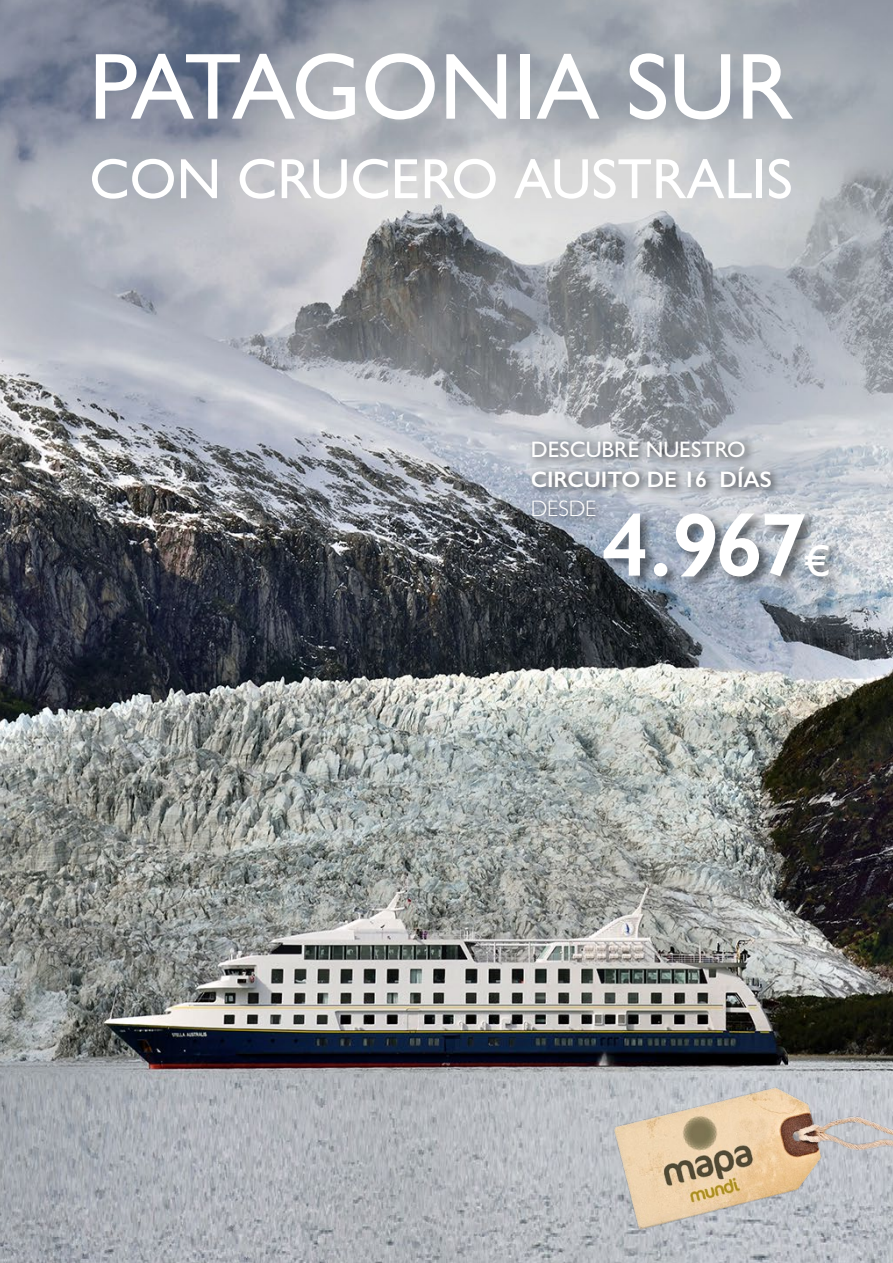
<style>
.page{position:relative;width:893px;height:1263px;background:#fff}
.page>*{position:absolute;margin:0;border:0;box-sizing:border-box;transform-origin:0 0}
.t1{font:500 94.5px "Gill Sans";color:#fff}
.t2{font:600 90px "Gill Sans";color:#fff}
.t3{font:500 57px "Gill Sans";color:#fff}
.t4{font:600 22.5px "Gill Sans";color:#fff}
.t5{font:500 22.5px "Gill Sans";color:#fff}
.t6{font:300 22.5px "Gill Sans";color:#fff}
.s1{font-weight:500;font-size:45px}
</style>
<div class="page">
<img style="left:0;top:0;width:893px;height:1263px">
<div style="left:601px;top:511px;width:242px;height:79px;background:#000;opacity:.5"></div>
<img style="left:590px;top:1087px;width:303px;height:176px">
<div style="left:527px;top:436px;width:255px;height:91px;background:#000;opacity:.75"></div>
<h1 class="t1" style="left:89px;top:31px;width:705px">PATAGONIA SUR</h1>
<p class="t3" style="left:89px;top:145px;width:705px">CON CRUCERO AUSTRALIS</p>
<p class="t5" style="left:531px;top:436px;width:216px">DESCUBRE NUESTRO</p>
<p class="t4" style="left:531px;top:465px;width:243px">CIRCUITO DE 16 DÍAS</p>
<p class="t6" style="left:531px;top:495px;width:67px">DESDE</p>
<h2 class="t2" style="left:602px;top:491px;width:230px">4.967<span class="s1">€</span></h2>
</div>
